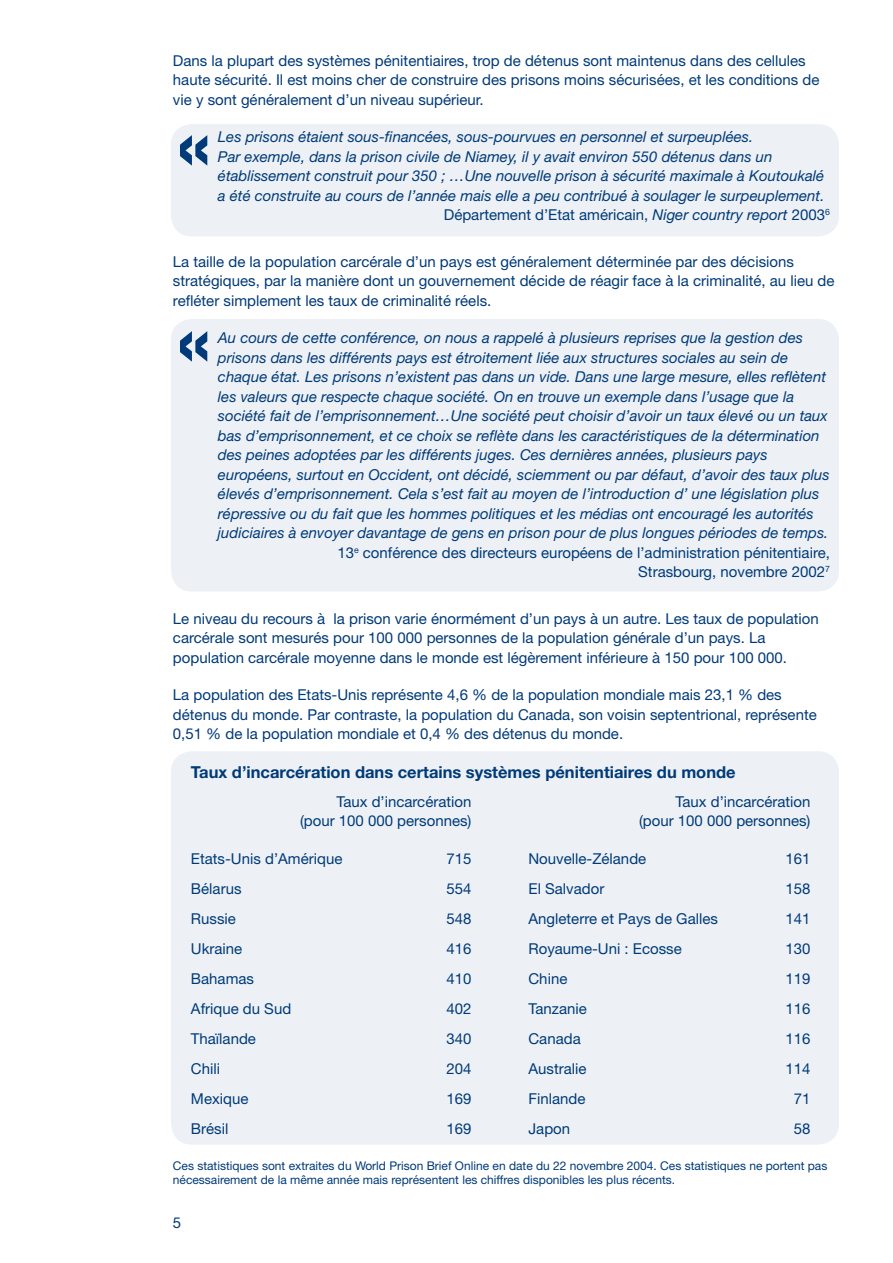
<style>
.page{position:relative;width:893px;height:1263px;background:#fff}
.page>*{position:absolute;margin:0;border:0;box-sizing:border-box;transform-origin:0 0}
.t1{font:700 16.5px "Helvetica Neue";color:#003a78}
.t2{font:15px/19.5px "Helvetica Neue";color:#003a78}
.t3{font:italic 15px "Helvetica Neue";color:#003a78}
.t4{font:12px/13.5px "Helvetica Neue";color:#003a78}
.s1{font-style:italic}
</style>
<div class="page">
<div style="left:171px;top:124px;width:668px;height:112px;background:#edf1f6"></div>
<div style="left:171px;top:751px;width:668px;height:394px;background:#edf1f6;border-radius:21px"></div>
<div style="left:171px;top:319px;width:668px;height:272px;background:#edf1f6;border-radius:21px"></div>
<svg style="left:180px;top:331px;width:27px;height:31px"></svg>
<svg style="left:180px;top:135px;width:27px;height:31px"></svg>
<p class="t2" style="left:173px;top:51px;width:648px">Dans la plupart des systèmes pénitentiaires, trop de détenus sont maintenus dans des cellules haute sécurité. Il est moins cher de construire des prisons moins sécurisées, et les conditions de vie y sont généralement d’un niveau supérieur.</p>
<p class="t3" style="left:218px;top:128px;width:537px">Les prisons étaient sous-financées, sous-pourvues en personnel et surpeuplées.</p>
<p class="t3" style="left:218px;top:147px;width:556px">Par exemple, dans la prison civile de Niamey, il y avait environ 550 détenus dans un</p>
<p class="t3" style="left:218px;top:167px;width:608px">établissement construit pour 350 ; …Une nouvelle prison à sécurité maximale à Koutoukalé</p>
<p class="t3" style="left:218px;top:186px;width:608px">a été construite au cours de l’année mais elle a peu contribué à soulager le surpeuplement.</p>
<p class="t2" style="left:444px;top:205px;width:388px">Département d’Etat américain, <span class="s1">Niger country report</span> 2003<sup>6</sup></p>
<p class="t2" style="left:173px;top:252px;width:663px">La taille de la population carcérale d’un pays est généralement déterminée par des décisions stratégiques, par la manière dont un gouvernement décide de réagir face à la criminalité, au lieu de refléter simplement les taux de criminalité réels.</p>
<p class="t3" style="left:218px;top:329px;width:586px">Au cours de cette conférence, on nous a rappelé à plusieurs reprises que la gestion des</p>
<p class="t3" style="left:218px;top:348px;width:572px">prisons dans les différents pays est étroitement liée aux structures sociales au sein de</p>
<p class="t3" style="left:218px;top:368px;width:610px">chaque état. Les prisons n’existent pas dans un vide. Dans une large mesure, elles reflètent</p>
<p class="t3" style="left:218px;top:387px;width:578px">les valeurs que respecte chaque société. On en trouve un exemple dans l’usage que la</p>
<p class="t3" style="left:218px;top:407px;width:611px">société fait de l’emprisonnement…Une société peut choisir d’avoir un taux élevé ou un taux</p>
<p class="t3" style="left:218px;top:426px;width:603px">bas d’emprisonnement, et ce choix se reflète dans les caractéristiques de la détermination</p>
<p class="t3" style="left:218px;top:446px;width:551px">des peines adoptées par les différents juges. Ces dernières années, plusieurs pays</p>
<p class="t3" style="left:218px;top:465px;width:613px">européens, surtout en Occident, ont décidé, sciemment ou par défaut, d’avoir des taux plus</p>
<p class="t3" style="left:218px;top:485px;width:603px">élevés d’emprisonnement. Cela s’est fait au moyen de l’introduction d’ une législation plus</p>
<p class="t3" style="left:218px;top:504px;width:597px">répressive ou du fait que les hommes politiques et les médias ont encouragé les autorités</p>
<p class="t3" style="left:218px;top:524px;width:612px">judiciaires à envoyer davantage de gens en prison pour de plus longues périodes de temps.</p>
<p class="t2" style="left:337px;top:543px;width:494px">13<sup>e</sup> conférence des directeurs européens de l’administration pénitentiaire,</p>
<p class="t2" style="left:638px;top:562px;width:193px">Strasbourg, novembre 2002<sup>7</sup></p>
<p class="t2" style="left:173px;top:609px;width:647px">Le niveau du recours à la prison varie énormément d’un pays à un autre. Les taux de population carcérale sont mesurés pour 100 000 personnes de la population générale d’un pays. La population carcérale moyenne dans le monde est légèrement inférieure à 150 pour 100 000.</p>
<p class="t2" style="left:173px;top:685px;width:645px">La population des Etats-Unis représente 4,6 % de la population mondiale mais 23,1 % des détenus du monde. Par contraste, la population du Canada, son voisin septentrional, représente<br>0,51 % de la population mondiale et 0,4 % des détenus du monde.</p>
<p class="t1" style="left:191px;top:762px;width:546px">Taux d’incarcération dans certains systèmes pénitentiaires du monde</p>
<p class="t2" style="left:336px;top:792px;width:137px">Taux d’incarcération</p>
<p class="t2" style="left:675px;top:792px;width:137px">Taux d’incarcération</p>
<p class="t2" style="left:300px;top:811px;width:173px">(pour 100 000 personnes)</p>
<p class="t2" style="left:639px;top:811px;width:173px">(pour 100 000 personnes)</p>
<p class="t2" style="left:191px;top:849px;width:153px">Etats-Unis d’Amérique</p>
<p class="t2" style="left:446px;top:849px;width:27px">715</p>
<p class="t2" style="left:528px;top:849px;width:119px">Nouvelle-Zélande</p>
<p class="t2" style="left:785px;top:849px;width:27px">161</p>
<p class="t2" style="left:191px;top:879px;width:52px">Bélarus</p>
<p class="t2" style="left:446px;top:879px;width:27px">554</p>
<p class="t2" style="left:528px;top:879px;width:77px">El Salvador</p>
<p class="t2" style="left:785px;top:879px;width:27px">158</p>
<p class="t2" style="left:191px;top:909px;width:46px">Russie</p>
<p class="t2" style="left:446px;top:909px;width:27px">548</p>
<p class="t2" style="left:528px;top:909px;width:191px">Angleterre et Pays de Galles</p>
<p class="t2" style="left:785px;top:909px;width:27px">141</p>
<p class="t2" style="left:191px;top:939px;width:53px">Ukraine</p>
<p class="t2" style="left:446px;top:939px;width:27px">416</p>
<p class="t2" style="left:528px;top:939px;width:155px">Royaume-Uni : Ecosse</p>
<p class="t2" style="left:785px;top:939px;width:27px">130</p>
<p class="t2" style="left:191px;top:969px;width:65px">Bahamas</p>
<p class="t2" style="left:446px;top:969px;width:27px">410</p>
<p class="t2" style="left:528px;top:969px;width:40px">Chine</p>
<p class="t2" style="left:785px;top:969px;width:27px">119</p>
<p class="t2" style="left:191px;top:999px;width:102px">Afrique du Sud</p>
<p class="t2" style="left:446px;top:999px;width:27px">402</p>
<p class="t2" style="left:528px;top:999px;width:60px">Tanzanie</p>
<p class="t2" style="left:785px;top:999px;width:27px">116</p>
<p class="t2" style="left:191px;top:1029px;width:67px">Thaïlande</p>
<p class="t2" style="left:446px;top:1029px;width:27px">340</p>
<p class="t2" style="left:528px;top:1029px;width:54px">Canada</p>
<p class="t2" style="left:785px;top:1029px;width:27px">116</p>
<p class="t2" style="left:191px;top:1059px;width:31px">Chili</p>
<p class="t2" style="left:446px;top:1059px;width:27px">204</p>
<p class="t2" style="left:528px;top:1059px;width:60px">Australie</p>
<p class="t2" style="left:785px;top:1059px;width:27px">114</p>
<p class="t2" style="left:191px;top:1089px;width:59px">Mexique</p>
<p class="t2" style="left:446px;top:1089px;width:27px">169</p>
<p class="t2" style="left:528px;top:1089px;width:58px">Finlande</p>
<p class="t2" style="left:794px;top:1089px;width:18px">71</p>
<p class="t2" style="left:191px;top:1119px;width:39px">Brésil</p>
<p class="t2" style="left:446px;top:1119px;width:27px">169</p>
<p class="t2" style="left:528px;top:1119px;width:43px">Japon</p>
<p class="t2" style="left:794px;top:1119px;width:18px">58</p>
<p class="t4" style="left:173px;top:1159px;width:656px">Ces statistiques sont extraites du World Prison Brief Online en date du 22 novembre 2004. Ces statistiques ne portent pas nécessairement de la même année mais représentent les chiffres disponibles les plus récents.</p>
</div>
